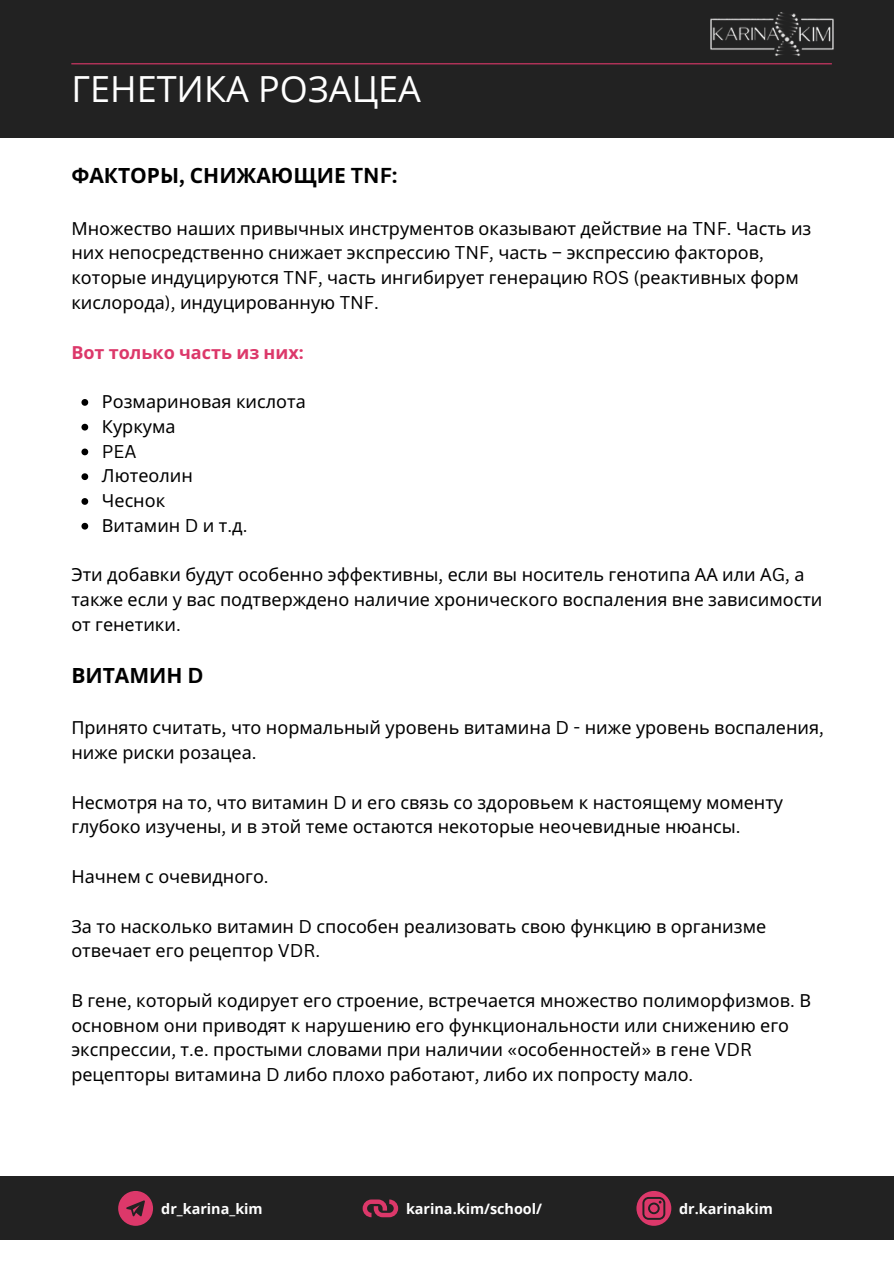
<style>
.page{position:relative;width:894px;height:1264px;background:#fff}
.page>*{position:absolute;margin:0;border:0;box-sizing:border-box;transform-origin:0 0}
.t1{font:36px "Open Sans";color:#fff}
.t2{font:700 21px "Noto Sans";color:#000}
.t3{font:18px/24.8px "Noto Sans";color:#000}
.t4{font:700 18px "Noto Sans";color:#dc386a}
.t5{font:18px "Canva Sans";color:#000}
.t6{font:700 14.4px "Open Sans";color:#fff}
.s1{font-family:"Canva Sans"}
</style>
<div class="page">
<div style="left:0;top:0;width:893px;height:1263px;background:#222"></div>
<div style="left:0;top:139px;width:893px;height:1124px;background:#fff"></div>
<img style="left:710px;top:12px;width:124px;height:44px">
<hr style="left:71px;top:63px;width:760px;height:1px;background:#dc386a">
<svg style="left:81px;top:399px;width:7px;height:7px"></svg>
<svg style="left:81px;top:424px;width:7px;height:6px"></svg>
<svg style="left:81px;top:448px;width:7px;height:7px"></svg>
<svg style="left:81px;top:473px;width:7px;height:7px"></svg>
<svg style="left:81px;top:498px;width:7px;height:7px"></svg>
<svg style="left:81px;top:523px;width:7px;height:6px"></svg>
<div style="left:0;top:1176px;width:893px;height:63px;background:#222"></div>
<svg style="left:118px;top:1191px;width:35px;height:34px"></svg>
<svg style="left:636px;top:1191px;width:35px;height:34px"></svg>
<svg style="left:362px;top:1199px;width:36px;height:18px"></svg>
<h4 class="t1" style="left:71px;top:64px;width:351px">ГЕНЕТИКА РОЗАЦЕА</h4>
<h1 class="t2" style="left:71px;top:160px;width:327px">ФАКТОРЫ<span class="s1">,</span> СНИЖАЮЩИЕ <span class="s1">TNF:</span></h1>
<h2 class="t3" style="left:71px;top:215px;width:741px">Множество наших привычных инструментов оказывают действие на <span class="s1">TNF.</span> Часть из них непосредственно снижает экспрессию <span class="s1">TNF,</span> часть <span class="s1">–</span> экспрессию факторов<span class="s1">, </span>которые индуцируются <span class="s1">TNF,</span> часть ингибирует генерацию <span class="s1">ROS (</span>реактивных форм кислорода<span class="s1">),</span> индуцированную <span class="s1">TNF.</span></h2>
<h4 class="t4" style="left:71px;top:339px;width:234px">Вот только часть из них<span class="s1">:</span></h4>
<h3 class="t3" style="left:102px;top:388px;width:205px">Розмариновая кислота</h3>
<p class="t3" style="left:102px;top:413px;width:75px">Куркума</p>
<p class="t5" style="left:102px;top:438px;width:36px">PEA</p>
<p class="t3" style="left:102px;top:463px;width:92px">Лютеолин</p>
<p class="t3" style="left:102px;top:487px;width:65px">Чеснок</p>
<p class="t3" style="left:102px;top:512px;width:147px">Витамин <span class="s1">D</span> и т<span class="s1">.</span>д<span class="s1">.</span></p>
<p class="t3" style="left:71px;top:562px;width:752px">Эти добавки будут особенно эффективны<span class="s1">,</span> если вы носитель генотипа АА или А<span class="s1">G,</span> а также если у вас подтверждено наличие хронического воспаления вне зависимости от генетики<span class="s1">.</span></p>
<h4 class="t2" style="left:71px;top:660px;width:134px">ВИТАМИН <span class="s1">D</span></h4>
<h4 class="t3" style="left:71px;top:715px;width:754px">Принято считать<span class="s1">,</span> что нормальный уровень витамина <span class="s1">D -</span> ниже уровень воспаления<span class="s1">, </span>ниже риски розацеа<span class="s1">.</span></h4>
<h4 class="t3" style="left:71px;top:789px;width:713px">Несмотря на то<span class="s1">,</span> что витамин <span class="s1">D</span> и его связь со здоровьем к настоящему моменту</h4>
<h2 class="t3" style="left:71px;top:814px;width:670px">глубоко изучены<span class="s1">,</span> и в этой теме остаются некоторые неочевидные нюансы<span class="s1">.</span></h2>
<h2 class="t3" style="left:71px;top:863px;width:199px">Начнем с очевидного<span class="s1">.</span></h2>
<h2 class="t3" style="left:71px;top:913px;width:696px">За то насколько витамин <span class="s1">D</span> способен реализовать свою функцию в организме</h2>
<h4 class="t3" style="left:71px;top:937px;width:250px">отвечает его рецептор <span class="s1">VDR.</span></h4>
<h4 class="t3" style="left:71px;top:987px;width:741px">В гене<span class="s1">,</span> который кодирует его строение<span class="s1">,</span> встречается множество полиморфизмов<span class="s1">.</span> В</h4>
<h4 class="t3" style="left:71px;top:1012px;width:719px">основном они приводят к нарушению его функциональности или снижению его экспрессии<span class="s1">,</span> т<span class="s1">.</span>е<span class="s1">.</span> простыми словами при наличии <span class="s1">«</span>особенностей<span class="s1">»</span> в гене <span class="s1">VDR </span>рецепторы витамина <span class="s1">D</span> либо плохо работают<span class="s1">,</span> либо их попросту мало<span class="s1">.</span></h4>
<h4 class="t6" style="left:161px;top:1198px;width:103px">dr_karina_kim</h4>
<p class="t6" style="left:406px;top:1198px;width:138px">karina.kim/school/</p>
<h4 class="t6" style="left:679px;top:1198px;width:95px">dr.karinakim</h4>
</div>
